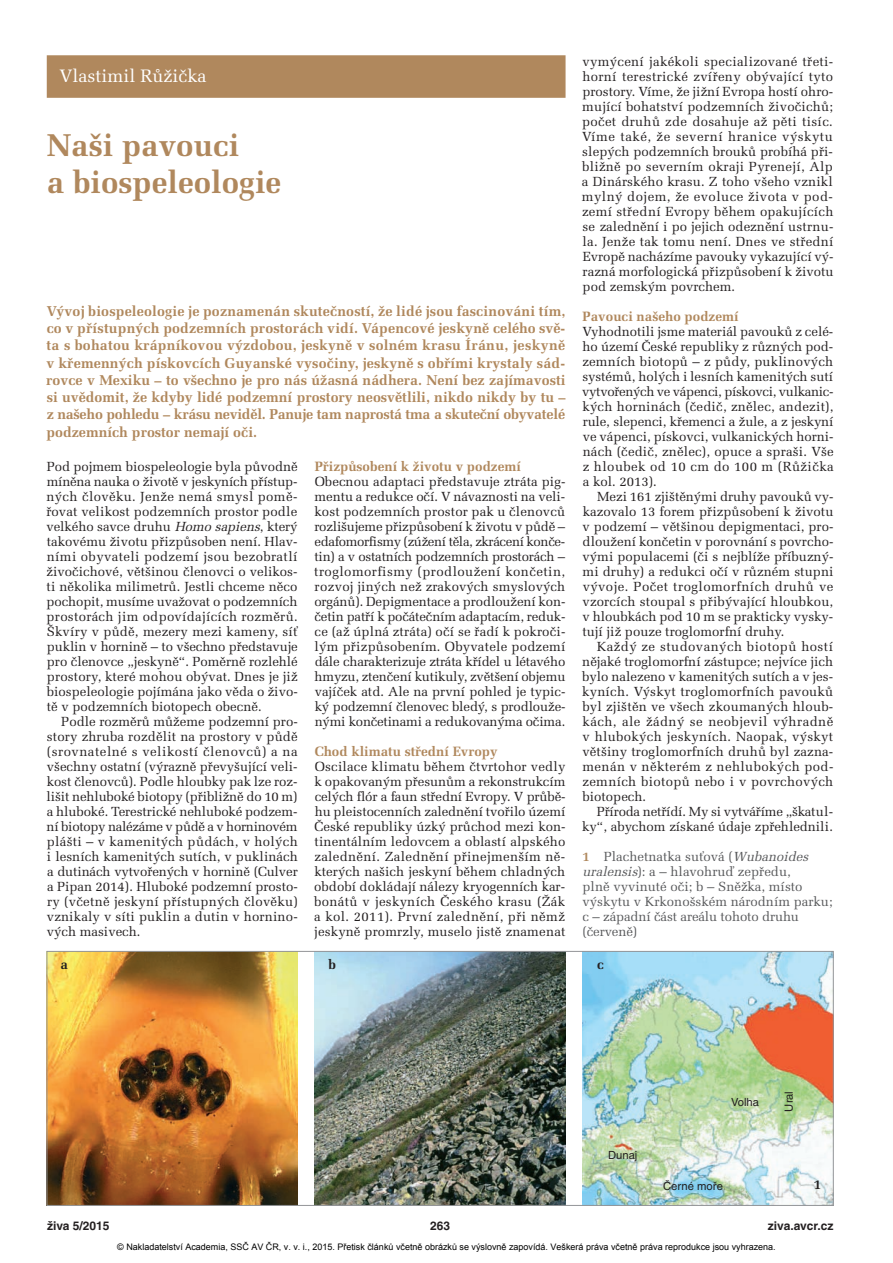
<style>
.page{position:relative;width:893px;height:1263px;background:#fff}
.page>*{position:absolute;margin:0;border:0;box-sizing:border-box;transform-origin:0 0}
.t1{font:700 31.5px/37.5px "Melior CE";color:#b0885d}
.t2{font:18px "Melior CE";color:#fff}
.t3{font:700 14.25px/17.2px "Melior CE";color:#b0885d;text-align:justify}
.t4{font:700 13.5px "Melior CE";color:#b0885d}
.t5{font:700 13.5px "Melior CE";color:#231f20}
.t6{font:13.2px/15px "Melior CE";color:#231f20;text-align:justify}
.t7{font:13.2px/15px "Melior CE";color:#57585a}
.t8{font:700 12px "Helvetica CE";color:#231f20}
.t9{font:11.25px "Helvetica CE";color:#231f20}
.t10{font:9px "Arial";color:#000}
.s1{font-style:italic}
.s2{font-weight:700;color:#b0885d}
</style>
<div class="page">
<img style="left:315px;top:953px;width:251px;height:250px">
<img style="left:583px;top:953px;width:248px;height:250px">
<div style="left:47px;top:55px;width:519px;height:43px;background:#b0885d"></div>
<img style="left:49px;top:953px;width:249px;height:250px">
<div style="left:47px;top:951px;width:786px;height:254px;border:1px solid #939598"></div>
<h2 class="t2" style="left:60px;top:70px;width:148px">Vlastimil Růžička</h2>
<h1 class="t1" style="left:47px;top:130px;width:236px">Naši pavouci<br>a biospeleologie</h1>
<p class="t3" style="left:46px;top:304px;width:521px">Vývoj biospeleologie je poznamenán skutečností, že lidé jsou fascinováni tím, co v přístupných podzemních prostorách vidí. Vápencové jeskyně celého svě&shy;ta s bohatou krápníkovou výzdobou, jeskyně v solném krasu Íránu, jeskyně v křemenných pískovcích Guyanské vysočiny, jeskyně s obřími krystaly sád&shy;rovce v Mexiku – to všechno je pro nás úžasná nádhera. Není bez zajímavosti si uvědomit, že kdyby lidé podzemní prostory neosvětlili, nikdo nikdy by tu – z našeho pohledu – krásu neviděl. Panuje tam naprostá tma a skuteční obyvatelé podzemních prostor nemají oči.</p>
<p class="t6" style="left:46px;top:461px;width:253px">Pod pojmem biospeleologie byla původně míněna nauka o životě v jeskyních přístup&shy;ných člověku. Jenže nemá smysl pomě - řovat velikost podzemních prostor podle velkého savce druhu <span class="s1">Homo sapiens</span>, který takovému životu přizpůsoben není. Hlav&shy;ními obyvateli podzemí jsou bezobratlí živočichové, většinou členovci o velikos&shy;ti několika milimetrů. Jestli chceme něco pochopit, musíme uvažovat o podzemních prostorách jim odpovídajících rozměrů.<br>Škvíry v půdě, mezery mezi kameny, síť puklin v hornině – to všechno představuje pro členovce „jeskyně“. Poměrně rozlehlé prostory, které mohou obývat. Dnes je již biospeleologie pojímána jako věda o živo&shy;tě v podzemních biotopech obecně.</p>
<p class="t6" style="left:47px;top:716px;width:253px;text-indent:15px">Podle rozměrů můžeme podzemní pro&shy;story zhruba rozdělit na prostory v půdě (srovnatelné s velikostí členovců) a na všechny ostatní (výrazně převyšující veli&shy;kost členovců). Podle hloubky pak lze roz&shy;lišit nehluboké biotopy (přibližně do 10 m) a hluboké. Terestrické nehluboké podzem - ní biotopy nalézáme v půdě a v horninovém plášti – v kamenitých půdách, v holých i lesních kamenitých sutích, v puklinách a dutinách vytvořených v hornině (Culver a Pipan 2014). Hluboké podzemní prosto&shy;ry (včetně jeskyní přístupných člověku) vznikaly v síti puklin a dutin v hornino&shy;vých masivech.</p>
<p class="t4" style="left:315px;top:462px;width:208px">Přizpůsobení k životu v podzemí</p>
<p class="t6" style="left:314px;top:476px;width:253px">Obecnou adaptaci představuje ztráta pig&shy;mentu a redukce očí. V návaznosti na veli&shy;kost podzemních prostor pak u členovců rozlišujeme přizpůsobení k životu v půdě – edafomorfismy (zúžení těla, zkrácení konče - tin) a v ostatních podzemních prostorách – troglomorfismy (prodloužení končetin, rozvoj jiných než zrakových smyslových orgánů). Depigmentace a prodloužení kon&shy;četin patří k počátečním adaptacím, reduk&shy;ce (až úplná ztráta) očí se řadí k pokroči&shy;lým přizpůsobením. Obyvatele podzemí dále charakterizuje ztráta křídel u létavého hmyzu, ztenčení kutikuly, zvětšení objemu vajíček atd. Ale na první pohled je typic&shy;ký podzemní členovec bledý, s prodlouže&shy;nými končetinami a redukovanýma očima.</p>
<p class="t4" style="left:315px;top:747px;width:184px">Chod klimatu střední Evropy</p>
<p class="t6" style="left:314px;top:761px;width:253px">Oscilace klimatu během čtvrtohor vedly k opakovaným přesunům a rekonstrukcím celých flór a faun střední Evropy. V průbě&shy;hu pleistocenních zalednění tvořilo území České republiky úzký průchod mezi kon&shy;tinentálním ledovcem a oblastí alpského zalednění. Zalednění přinejmenším ně - kterých našich jeskyní během chladných období dokládají nálezy kryogenních kar&shy;bonátů v jeskyních Českého krasu (Žák a kol. 2011). První zalednění, při němž jeskyně promrzly, muselo jistě znamenat</p>
<p class="t6" style="left:582px;top:56px;width:253px">vymýcení jakékoli specializované třeti&shy;horní terestrické zvířeny obývající tyto prostory. Víme, že jižní Evropa hostí ohro&shy;mující bohatství podzemních živočichů; počet druhů zde dosahuje až pěti tisíc.<br>Víme také, že severní hranice výskytu slepých podzemních brouků probíhá při&shy;bližně po severním okraji Pyrenejí, Alp a Dinárského krasu. Z toho všeho vznikl mylný dojem, že evoluce života v pod - zemí střední Evropy během opakujících se zalednění i po jejich odeznění ustrnu&shy;la. Jenže tak tomu není. Dnes ve střední Evropě nacházíme pavouky vykazující vý - razná morfologická přizpůsobení k životu pod zemským povrchem.</p>
<p class="t4" style="left:583px;top:312px;width:158px">Pavouci našeho podzemí</p>
<p class="t6" style="left:582px;top:326px;width:253px">Vyhodnotili jsme materiál pavouků z celé&shy;ho území České republiky z různých pod&shy;zemních biotopů – z půdy, puklinových systémů, holých i lesních kamenitých sutí vytvořených ve vápenci, pískovci, vulkanic - kých horninách (čedič, znělec, andezit), rule, slepenci, křemenci a žule, a z jeskyní ve vápenci, pískovci, vulkanických horni&shy;nách (čedič, znělec), opuce a spraši. Vše z hloubek od 10 cm do 100 m (Růžička a kol. 2013).</p>
<p class="t6" style="left:582px;top:491px;width:253px;text-indent:15px">Mezi 161 zjištěnými druhy pavouků vy - kazovalo 13 forem přizpůsobení k životu v podzemí – většinou depigmentaci, pro&shy;dloužení končetin v porovnání s povrcho&shy;vými populacemi (či s nejblíže příbuzný&shy;mi druhy) a redukci očí v různém stupni vývoje. Počet troglomorfních druhů ve vzorcích stoupal s přibývající hloubkou, v hloubkách pod 10 m se prakticky vysky&shy;tují již pouze troglomorfní druhy.</p>
<p class="t6" style="left:582px;top:641px;width:253px;text-indent:15px">Každý ze studovaných biotopů hostí nějaké troglomorfní zástupce; nejvíce jich bylo nalezeno v kamenitých sutích a v jes&shy;kyních. Výskyt troglomorfních pavouků byl zjištěn ve všech zkoumaných hloub&shy;kách, ale žádný se neobjevil výhradně v hlubokých jeskyních. Naopak, výskyt většiny troglomorfních druhů byl zazna&shy;menán v některém z nehlubokých pod&shy;zemních biotopů nebo i v povrchových biotopech.</p>
<p class="t6" style="left:582px;top:806px;width:252px;text-align:right">Příroda netřídí. My si vytváříme „škatul&shy;ky“, abychom získané údaje zpřehlednili.</p>
<p class="t7" style="left:583px;top:851px;width:252px"><span class="s2">1</span> Plachetnatka suťová (<span class="s1">Wubanoides uralensis</span>): a – hlavohruď zepředu,<br>plně vyvinuté oči; b – Sněžka, místo výskytu v Krkonošském národním parku; c – západní část areálu tohoto druhu (červeně)</p>
<p class="t5" style="left:61px;top:960px;width:9px">a</p>
<p class="t5" style="left:328px;top:960px;width:9px">b</p>
<p class="t5" style="left:597px;top:960px;width:8px">c</p>
<p class="t9" style="left:608px;top:1151px;width:31px">Dunaj</p>
<p class="t9" style="left:731px;top:1098px;width:29px">Volha</p>
<p class="t9" style="left:785px;top:1111px;width:22px;rotate:-90deg">Ural</p>
<p class="t9" style="left:663px;top:1182px;width:61px">Černé moře</p>
<p class="t5" style="left:814px;top:1180px;width:9px">1</p>
<p class="t8" style="left:47px;top:1221px;width:64px">živa 5/2015</p>
<p class="t8" style="left:430px;top:1221px;width:22px">263</p>
<p class="t8" style="left:768px;top:1221px;width:67px">ziva.avcr.cz</p>
<p class="t10" style="left:117px;top:1241px;width:660px">© Nakladatelství Academia, SSČ AV ČR, v. v. i., 2015. Přetisk článků včetně obrázků se výslovně zapovídá. Veškerá práva včetně práva reprodukce jsou vyhrazena.</p>
</div>
